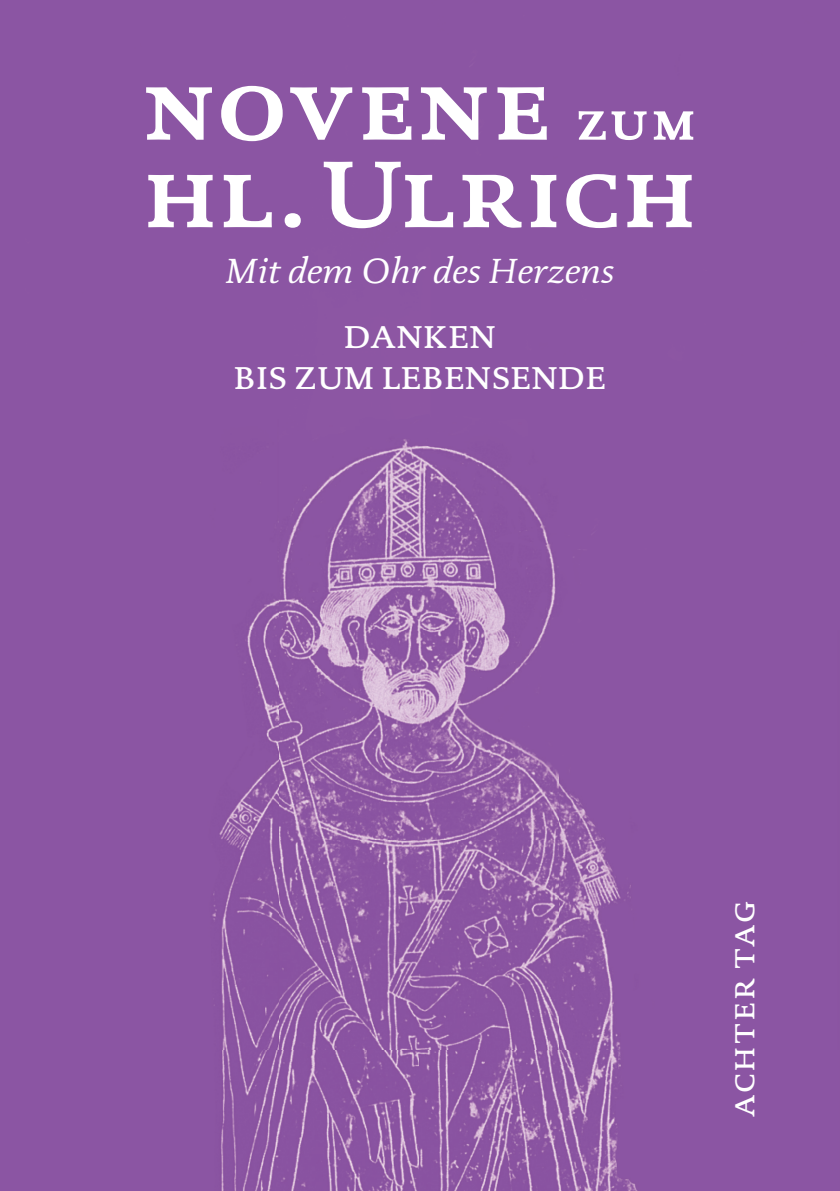
<style>
.page{position:relative;width:840px;height:1191px;background:#fff}
.page>*{position:absolute;margin:0;border:0;box-sizing:border-box;transform-origin:0 0}
.t1{font:700 96px/87.6px "DTL Documenta TOT Caps";letter-spacing:.04em;color:#fff}
.t2{font:italic 35.4px "DTL Documenta TOT";letter-spacing:.01em;color:#fff}
.t3{font:500 32px/41.4px "DTL Documenta TOT";letter-spacing:.025em;color:#fff;text-align:center}
.t4{font:500 28px "DTL Documenta TOT";letter-spacing:.1em;color:#fff}
.s1{font-size:52px}
</style>
<div class="page">
<img style="left:0;top:0;width:839px;height:1191px">
<h1 class="t1" style="left:144px;top:61px;width:552px">novene <span class="s1">zum </span>hl. Ulrich</h1>
<p class="t2" style="left:225px;top:249px;width:390px">Mit dem Ohr des Herzens</p>
<p class="t3" style="left:234px;top:316px;width:373px">DANKEN<br>BIS ZUM LEBENSENDE</p>
<p class="t4" style="left:727px;top:1117px;width:218px;rotate:-90deg">ACHTER TAG</p>
</div>
